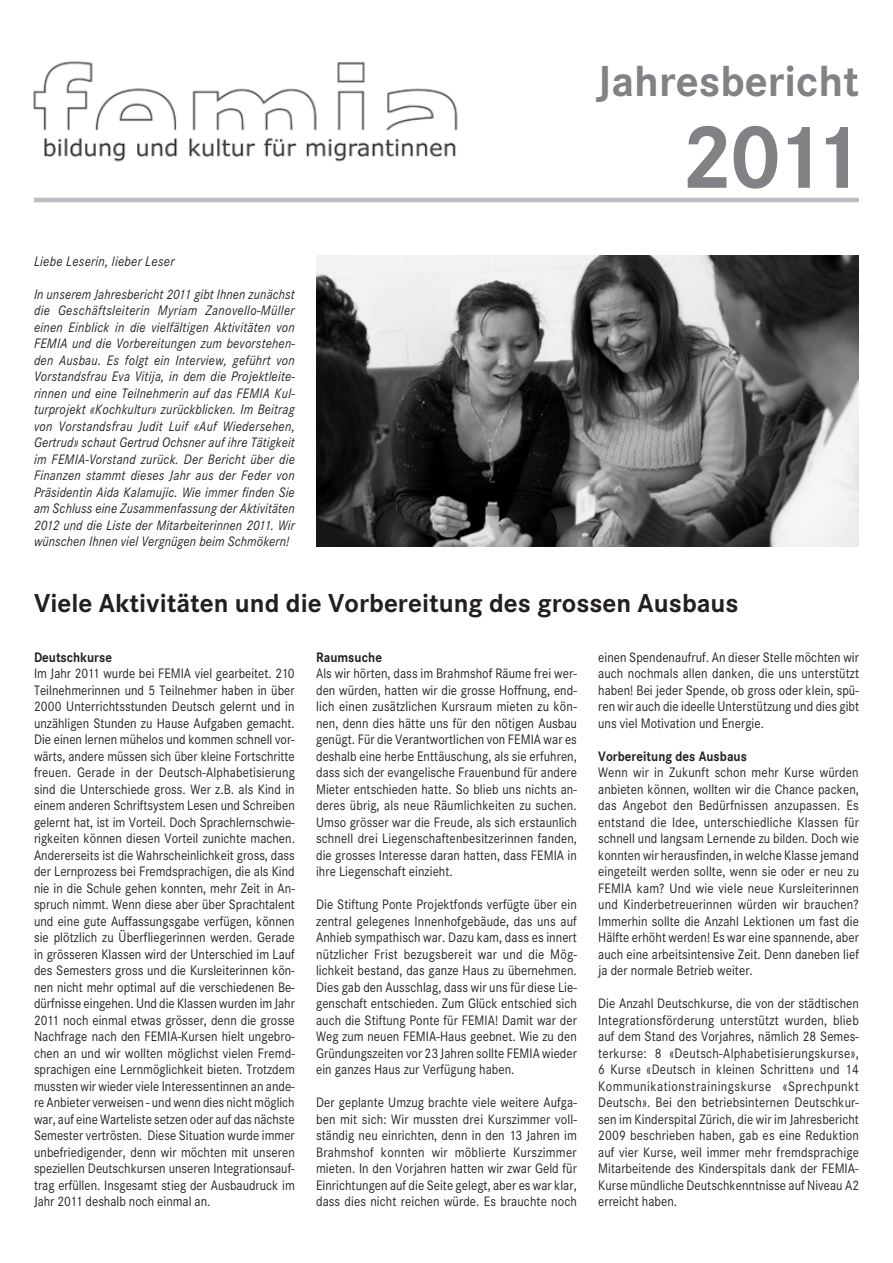
<style>
.page{position:relative;width:893px;height:1263px;background:#fff}
.page>*{position:absolute;margin:0;border:0;box-sizing:border-box;transform-origin:0 0}
.t1{font:700 93px "Corporate S";color:#808285}
.t2{font:700 45px "Corporate S";color:#808285}
.t3{font:700 27px "Corporate S";color:#231f20}
.t4{font:14.25px/16.5px "Corporate S";letter-spacing:.005em;color:#231f20;text-align:justify;scale:.9 1}
.t5{font:italic 14.25px/16.5px "Corporate S";letter-spacing:.01em;color:#231f20;text-align:justify;scale:.9 1}
.t6{font:700 14.25px "Corporate S";letter-spacing:.005em;color:#231f20;scale:.9 1}
</style>
<div class="page">
<hr style="left:34px;top:198px;width:825px;height:4px;background:#bcbdc0">
<img style="left:33px;top:61px;width:425px;height:101px">
<img style="left:316px;top:256px;width:543px;height:290px">
<p class="t5" style="left:34px;top:253px;width:158px">Liebe Leserin, lieber Leser</p>
<p class="t5" style="left:34px;top:286px;width:292px">In unserem Jahresbericht 2011 gibt Ihnen zunächst die Geschäftsleiterin Myriam Zanovello-Müller einen Einblick in die vielfältigen Aktivitäten von FEMIA und die Vorbereitungen zum bevorstehen&shy;den Ausbau. Es folgt ein Interview, geführt von Vorstandsfrau Eva Vitija, in dem die Projektleite&shy;rinnen und eine Teilnehmerin auf das FEMIA Kul&shy;turprojekt «Kochkultur» zurückblicken. Im Beitrag von Vorstandsfrau Judit Luif «Auf Wiedersehen, Gertrud» schaut Gertrud Ochsner auf ihre Tätigkeit im FEMIA-Vorstand zurück. Der Bericht über die Finanzen stammt dieses Jahr aus der Feder von Präsidentin Aida Kalamujic. Wie immer finden Sie am Schluss eine Zusammenfassung der Aktivitäten 2012 und die Liste der Mitarbeiterinnen 2011. Wir wünschen Ihnen viel Vergnügen beim Schmökern!</p>
<h2 class="t2" style="left:597px;top:56px;width:264px">Jahresbericht</h2>
<h1 class="t1" style="left:681px;top:104px;width:184px">2011</h1>
<h3 class="t3" style="left:34px;top:588px;width:706px">Viele Aktivitäten und die Vorbereitung des grossen Ausbaus</h3>
<p class="t6" style="left:34px;top:649px;width:88px">Deutschkurse</p>
<p class="t4" style="left:34px;top:665px;width:291px">Im Jahr 2011 wurde bei FEMIA viel gearbeitet. 210<br>Teilnehmerinnen und 5 Teilnehmer haben in über 2000 Unterrichtsstunden Deutsch gelernt und in unzähligen Stunden zu Hause Aufgaben gemacht.<br>Die einen lernen mühelos und kommen schnell vor&shy;wärts, andere müssen sich über kleine Fortschritte freuen. Gerade in der Deutsch-Alphabetisierung sind die Unterschiede gross. Wer z.B. als Kind in einem anderen Schriftsystem Lesen und Schreiben gelernt hat, ist im Vorteil. Doch Sprachlernschwie&shy;rigkeiten können diesen Vorteil zunichte machen.<br>Andererseits ist die Wahrscheinlichkeit gross, dass der Lernprozess bei Fremdsprachigen, die als Kind nie in die Schule gehen konnten, mehr Zeit in An&shy;spruch nimmt. Wenn diese aber über Sprachtalent und eine gute Auffassungsgabe verfügen, können sie plötzlich zu Überfliegerinnen werden. Gerade in grösseren Klassen wird der Unterschied im Lauf des Semesters gross und die Kursleiterinnen kön&shy;nen nicht mehr optimal auf die verschiedenen Be&shy;dürfnisse eingehen. Und die Klassen wurden im Jahr 2011 noch einmal etwas grösser, denn die grosse Nachfrage nach den FEMIA-Kursen hielt ungebro&shy;chen an und wir wollten möglichst vielen Fremd&shy;sprachigen eine Lernmöglichkeit bieten. Trotzdem mussten wir wieder viele Interessentinnen an ande&shy;re Anbieter verweisen - und wenn dies nicht möglich war, auf eine Warteliste setzen oder auf das nächste Semester vertrösten. Diese Situation wurde immer unbefriedigender, denn wir möchten mit unseren speziellen Deutschkursen unseren Integrationsauf&shy;trag erfüllen. Insgesamt stieg der Ausbaudruck im Jahr 2011 deshalb noch einmal an.</p>
<p class="t6" style="left:316px;top:649px;width:75px">Raumsuche</p>
<p class="t4" style="left:316px;top:665px;width:291px">Als wir hörten, dass im Brahmshof Räume frei wer&shy;den würden, hatten wir die grosse Hoffnung, end&shy;lich einen zusätzlichen Kursraum mieten zu kön&shy;nen, denn dies hätte uns für den nötigen Ausbau genügt. Für die Verantwortlichen von FEMIA war es deshalb eine herbe Enttäuschung, als sie erfuhren, dass sich der evangelische Frauenbund für andere Mieter entschieden hatte. So blieb uns nichts an&shy;deres übrig, als neue Räumlichkeiten zu suchen.<br>Umso grösser war die Freude, als sich erstaunlich schnell drei Liegenschaftenbesitzerinnen fanden, die grosses Interesse daran hatten, dass FEMIA in ihre Liegenschaft einzieht.</p>
<p class="t4" style="left:316px;top:896px;width:291px">Die Stiftung Ponte Projektfonds verfügte über ein zentral gelegenes Innenhofgebäude, das uns auf Anhieb sympathisch war. Dazu kam, dass es innert nützlicher Frist bezugsbereit war und die Mög&shy;lichkeit bestand, das ganze Haus zu übernehmen.<br>Dies gab den Ausschlag, dass wir uns für diese Lie&shy;genschaft entschieden. Zum Glück entschied sich auch die Stiftung Ponte für FEMIA! Damit war der Weg zum neuen FEMIA-Haus geebnet. Wie zu den Gründungszeiten vor 23 Jahren sollte FEMIA wieder ein ganzes Haus zur Verfügung haben.</p>
<p class="t4" style="left:316px;top:1094px;width:291px">Der geplante Umzug brachte viele weitere Aufga&shy;ben mit sich: Wir mussten drei Kurszimmer voll&shy;ständig neu einrichten, denn in den 13 Jahren im Brahmshof konnten wir möblierte Kurszimmer mieten. In den Vorjahren hatten wir zwar Geld für Einrichtungen auf die Seite gelegt, aber es war klar, dass dies nicht reichen würde. Es brauchte noch</p>
<p class="t4" style="left:598px;top:649px;width:292px">einen Spendenaufruf. An dieser Stelle möchten wir auch nochmals allen danken, die uns unterstützt haben! Bei jeder Spende, ob gross oder klein, spü&shy;ren wir auch die ideelle Unterstützung und dies gibt uns viel Motivation und Energie.</p>
<p class="t6" style="left:598px;top:748px;width:167px">Vorbereitung des Ausbaus</p>
<p class="t4" style="left:598px;top:764px;width:291px">Wenn wir in Zukunft schon mehr Kurse würden anbieten können, wollten wir die Chance packen, das Angebot den Bedürfnissen anzupassen. Es entstand die Idee, unterschiedliche Klassen für schnell und langsam Lernende zu bilden. Doch wie konnten wir herausfinden, in welche Klasse jemand eingeteilt werden sollte, wenn sie oder er neu zu FEMIA kam? Und wie viele neue Kursleiterinnen und Kinderbetreuerinnen würden wir brauchen?<br>Immerhin sollte die Anzahl Lektionen um fast die Hälfte erhöht werden! Es war eine spannende, aber auch eine arbeitsintensive Zeit. Denn daneben lief ja der normale Betrieb weiter.</p>
<p class="t4" style="left:598px;top:995px;width:291px">Die Anzahl Deutschkurse, die von der städtischen Integrationsförderung unterstützt wurden, blieb auf dem Stand des Vorjahres, nämlich 28 Semes&shy;terkurse: 8 «Deutsch-Alphabetisierungskurse», 6 Kurse «Deutsch in kleinen Schritten» und 14<br>Kommunikationstrainingskurse «Sprechpunkt Deutsch». Bei den betriebsinternen Deutschkur&shy;sen im Kinderspital Zürich, die wir im Jahresbericht 2009 beschrieben haben, gab es eine Reduktion auf vier Kurse, weil immer mehr fremdsprachige Mitarbeitende des Kinderspitals dank der FEMIA-Kurse mündliche Deutschkenntnisse auf Niveau A2 erreicht haben.</p>
</div>
